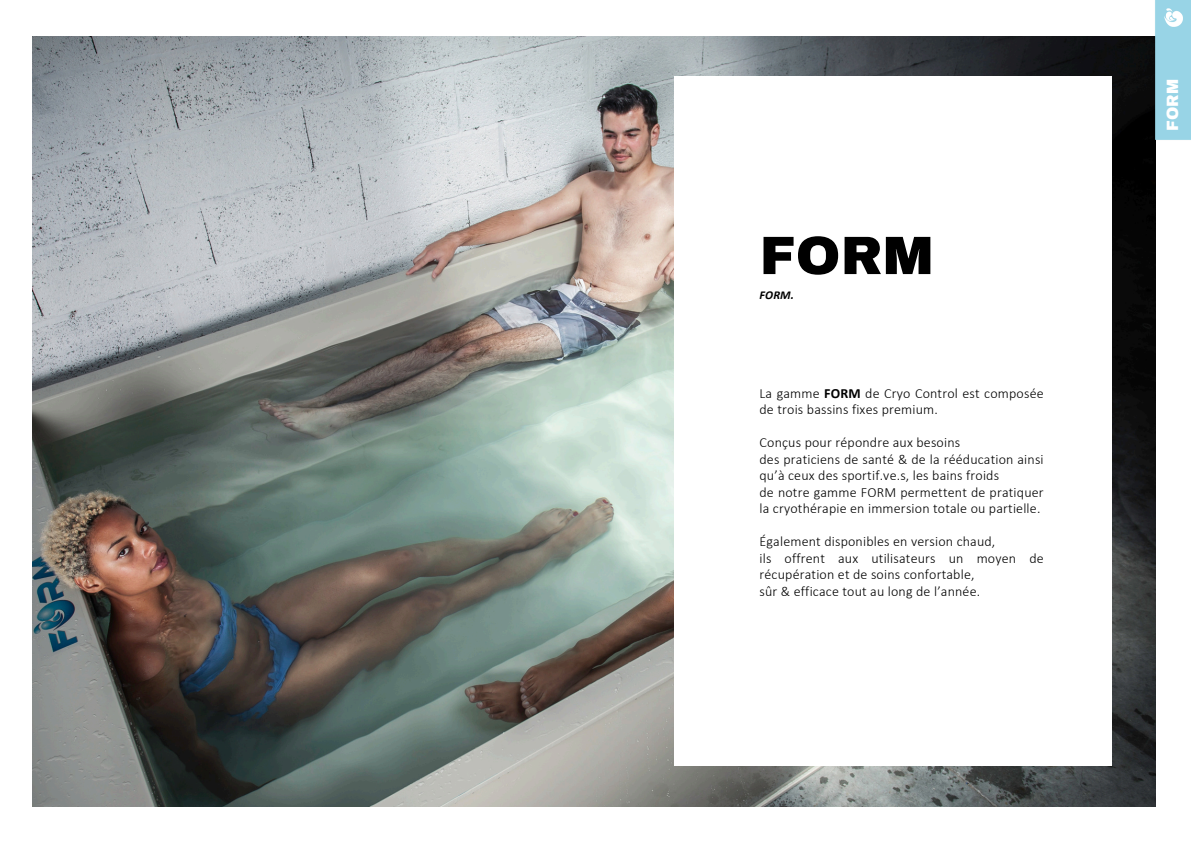
<style>
.page{position:relative;width:1191px;height:843px;background:#fff}
.page>*{position:absolute;margin:0;border:0;box-sizing:border-box;transform-origin:0 0}
.t1{font:900 54px "Archivo";color:#000}
.t2{font:900 16px "Archivo";color:#fff}
.t3{font:300 14px/16.5px "Calibri";letter-spacing:.015em;color:#000}
.t4{font:italic 700 12px "Calibri";color:#000}
.s1{font-weight:700}
</style>
<div class="page">
<img style="left:32px;top:36px;width:1122px;height:770px">
<div style="left:674px;top:76px;width:438px;height:689px;background:#fff"></div>
<img style="left:1150px;top:0;width:40px;height:144px">
<p class="t1" style="left:759px;top:226px;width:175px">FORM</p>
<h3 class="t4" style="left:759px;top:290px;width:36px">FORM.</h3>
<h1 class="t3" style="left:759px;top:386px;width:286px">La gamme <span class="s1">FORM</span> de Cryo Control est composée de trois bassins fixes premium.</h1>
<p class="t3" style="left:759px;top:435px;width:286px">Conçus pour répondre aux besoins<br>des praticiens de santé &amp; de la rééducation ainsi qu’à ceux des sportif.ve.s, les bains froids<br>de notre gamme FORM permettent de pratiquer la cryothérapie en immersion totale ou partielle.</p>
<h3 class="t3" style="left:759px;top:534px;width:286px">Également disponibles en version chaud,<br>ils offrent aux utilisateurs un moyen de récupération et de soins confortable,<br>sûr &amp; efficace tout au long de l’année.</h3>
<h3 class="t2" style="left:1163px;top:131px;width:54px;rotate:-90deg">FORM</h3>
</div>
